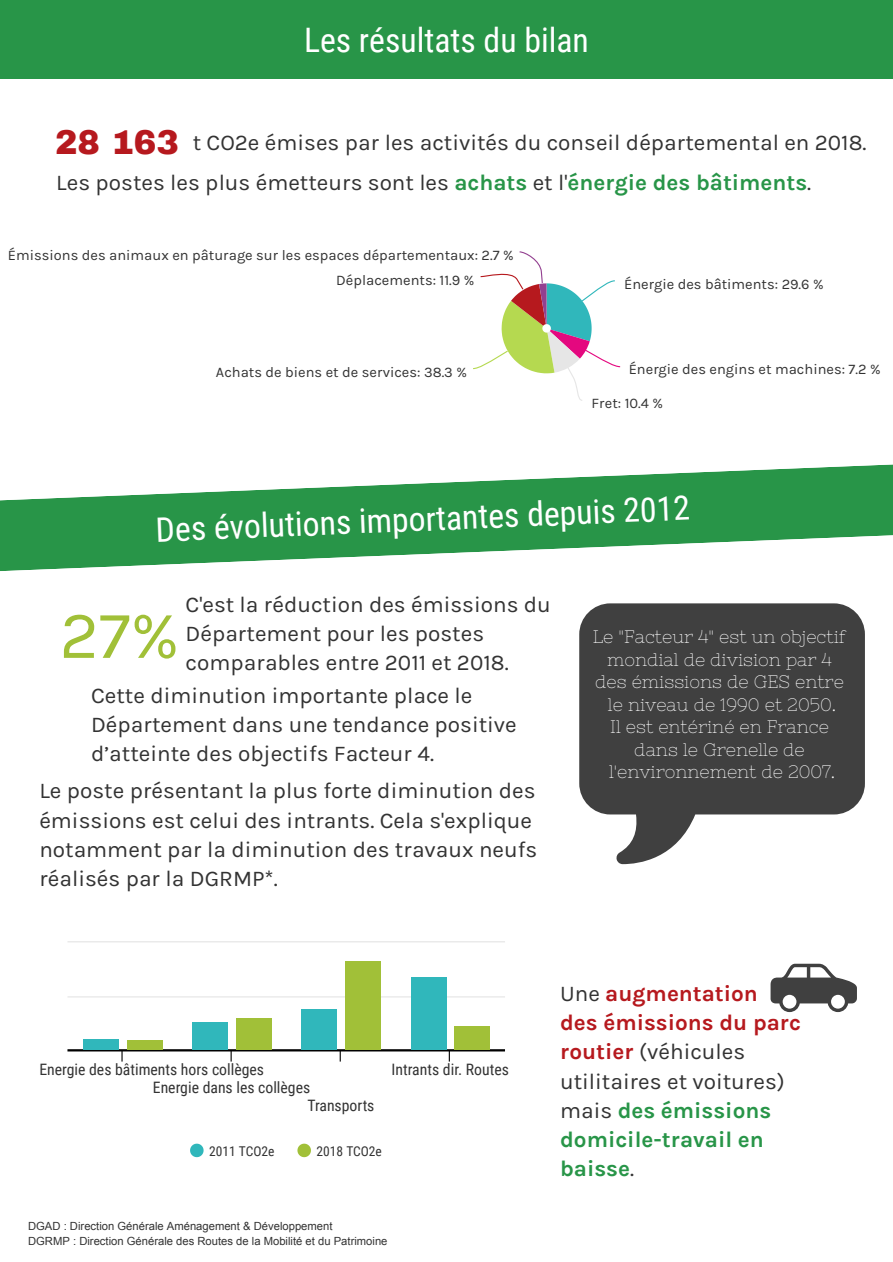
<style>
.page{position:relative;width:893px;height:1262px;background:#fff}
.page>*{position:absolute;margin:0;border:0;box-sizing:border-box;transform-origin:0 0}
.t1{font:67.5px "Karla";color:#a1c038}
.t2{font:33.75px "Roboto Condensed";color:#fff}
.t3{font:900 33.75px "Archivo";color:#b6191e}
.t4{font:22.5px/29.2px "Karla";color:#333}
.t5{font:18px/22.5px "Nixie One";color:#fff;text-align:center}
.t6{font:15.75px "Roboto Condensed";color:#333}
.t7{font:14.55px "Karla";color:#333}
.t8{font:13.5px "Roboto Condensed";color:#333}
.t9{font:11.25px/14.5px "Arial";color:#333}
.s1{font-weight:700;color:#289548}
.s2{font-weight:700;color:#b6191e}
</style>
<div class="page">
<div style="left:0;top:0;width:892px;height:79px;background:#289548"></div>
<svg style="left:473px;top:251px;width:148px;height:150px"></svg>
<svg style="left:579px;top:603px;width:285px;height:261px;fill:#404040"></svg>
<hr style="left:67px;top:941px;width:438px;height:1px;background:#e4e4e4">
<hr style="left:67px;top:996px;width:438px;height:1px;background:#e4e4e4">
<svg style="left:230px;top:1051px;width:2px;height:10px"></svg>
<svg style="left:339px;top:1051px;width:2px;height:10px"></svg>
<svg style="left:448px;top:1051px;width:2px;height:10px"></svg>
<svg style="left:121px;top:1051px;width:2px;height:10px"></svg>
<hr style="left:67px;top:1049px;width:438px;height:2px;background:#000">
<div style="left:83px;top:1039px;width:36px;height:10px;background:#30b7bb"></div>
<div style="left:192px;top:1022px;width:36px;height:27px;background:#30b7bb"></div>
<div style="left:301px;top:1008px;width:36px;height:41px;background:#30b7bb"></div>
<div style="left:410px;top:977px;width:36px;height:72px;background:#30b7bb"></div>
<div style="left:127px;top:1040px;width:36px;height:9px;background:#a1c038"></div>
<div style="left:236px;top:1017px;width:36px;height:32px;background:#a1c038"></div>
<div style="left:345px;top:961px;width:36px;height:88px;background:#a1c038"></div>
<div style="left:454px;top:1025px;width:36px;height:24px;background:#a1c038"></div>
<svg style="left:190px;top:1143px;width:13px;height:14px"></svg>
<svg style="left:297px;top:1143px;width:14px;height:14px"></svg>
<svg style="left:0;top:464px;width:892px;height:107px;fill:#289548"></svg>
<svg style="left:770px;top:963px;width:86px;height:49px"></svg>
<h2 class="t2" style="left:304px;top:16px;width:286px">Les résultats du bilan</h2>
<h2 class="t3" style="left:55px;top:122px;width:125px">28 163</h2>
<p class="t4" style="left:56px;top:168px;width:756px">Les postes les plus émetteurs sont les <span class="s1">achats</span> et l'<span class="s1">énergie des bâtiments</span>.</p>
<p class="t4" style="left:193px;top:128px;width:675px">t CO2e émises par les activités du conseil départemental en 2018.</p>
<p class="t7" style="left:8px;top:247px;width:507px">Émissions des animaux en pâturage sur les espaces départementaux: 2.7 %</p>
<p class="t7" style="left:336px;top:272px;width:140px">Déplacements: 11.9 %</p>
<p class="t7" style="left:216px;top:364px;width:252px">Achats de biens et de services: 38.3 %</p>
<p class="t7" style="left:624px;top:276px;width:201px">Énergie des bâtiments: 29.6 %</p>
<p class="t7" style="left:628px;top:362px;width:253px">Énergie des engins et machines: 7.2 %</p>
<p class="t7" style="left:591px;top:395px;width:73px">Fret: 10.4 %</p>
<h2 class="t2" style="left:155px;top:504px;width:536px;rotate:-2deg">Des évolutions importantes depuis 2012</h2>
<h1 class="t1" style="left:60px;top:598px;width:121px">27%</h1>
<p class="t4" style="left:185px;top:590px;width:367px">C'est la réduction des émissions du<br>Département pour les postes</p>
<p class="t4" style="left:185px;top:648px;width:324px">comparables entre 2011 et 2018.</p>
<p class="t4" style="left:91px;top:681px;width:427px">Cette diminution importante place le<br>Département dans une tendance positive d’atteinte des objectifs Facteur 4.</p>
<p class="t4" style="left:39px;top:776px;width:499px">Le poste présentant la plus forte diminution des émissions est celui des intrants. Cela s'explique notamment par la diminution des travaux neufs réalisés par la DGRMP*.</p>
<p class="t5" style="left:592px;top:625px;width:255px">Le "Facteur 4" est un objectif mondial de division par 4 des émissions de GES entre le niveau de 1990 et 2050.<br>Il est entériné en France dans le Grenelle de l'environnement de 2007.</p>
<p class="t6" style="left:39px;top:1058px;width:226px">Energie des bâtiments hors collèges</p>
<p class="t6" style="left:153px;top:1076px;width:159px">Energie dans les collèges</p>
<p class="t6" style="left:307px;top:1094px;width:69px">Transports</p>
<p class="t6" style="left:391px;top:1058px;width:119px">Intrants dir. Routes</p>
<p class="t8" style="left:209px;top:1141px;width:67px">2011 TCO2e</p>
<p class="t8" style="left:316px;top:1141px;width:67px">2018 TCO2e</p>
<p class="t9" style="left:28px;top:1219px;width:361px">DGAD : Direction Générale Aménagement &amp; Développement<br>DGRMP : Direction Générale des Routes de la Mobilité et du Patrimoine</p>
<p class="t4" style="left:560px;top:979px;width:242px">Une <span class="s2">augmentation des émissions du parc routier</span> (véhicules utilitaires et voitures) mais <span class="s1">des émissions domicile-travail en baisse</span>.</p>
</div>
